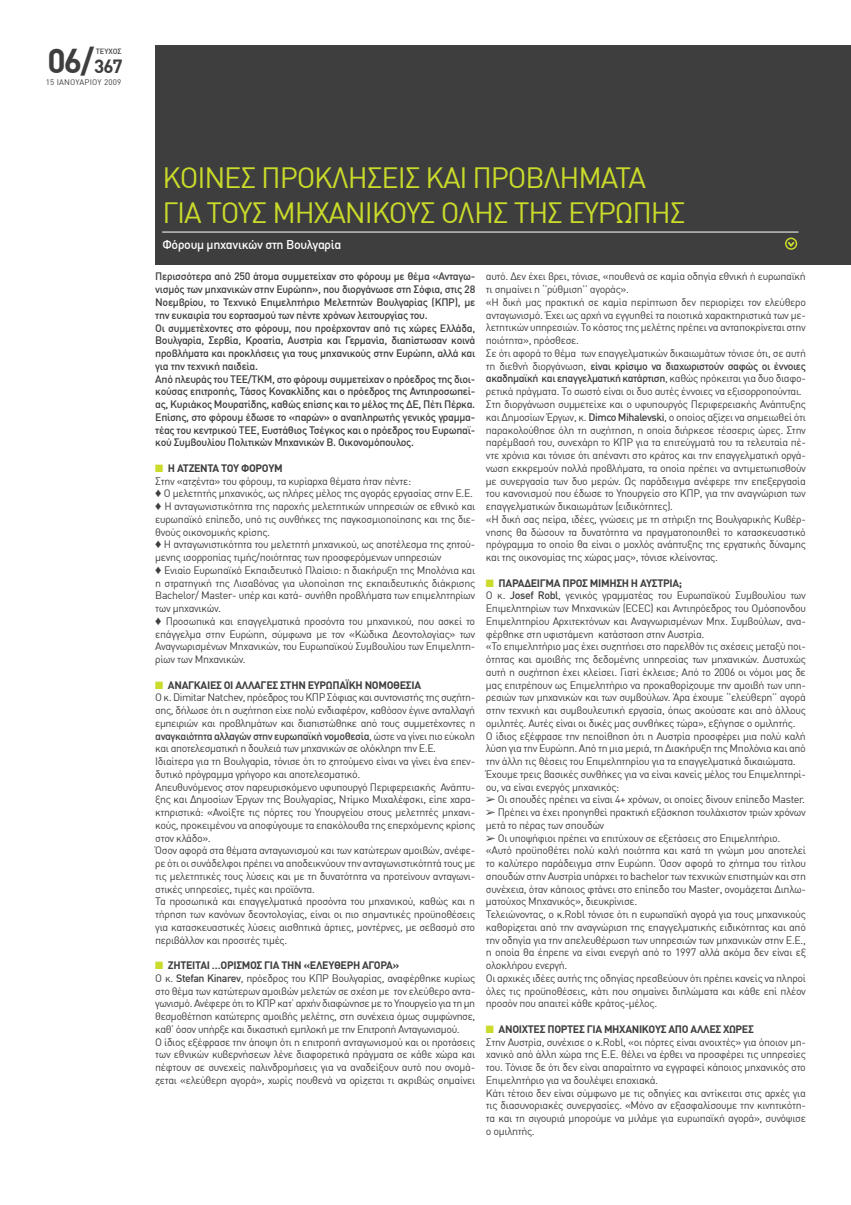
<style>
.page{position:relative;width:851px;height:1205px;background:#fff}
.page>*{position:absolute;margin:0;border:0;box-sizing:border-box;transform-origin:0 0}
.t1{font:700 33.75px "DIN Greek";color:#3e3e3f}
.t2{font:28.75px/34.5px "DIN Greek";letter-spacing:-.04em;color:#cadb2a}
.t3{font:500 12.5px "DIN Greek";letter-spacing:-.025em;color:#fff}
.t4{font:10.62px/12.8px "DIN Greek";letter-spacing:-.03em;color:#3e3e3f}
.t5{font:500 10.62px/12.8px "DIN Greek";letter-spacing:-.03em;color:#3e3e3f}
.t6{font:8px "DIN Greek";letter-spacing:.02em;color:#3e3e3f}
.t7{font:500 7.5px "DIN Greek";color:#3e3e3f}
.s1{font-size:18.75px}
.s2{color:#cadb2a}
.s3{font-weight:700}
.s4{font-weight:500}
</style>
<div class="page">
<div style="left:155px;top:45px;width:695px;height:220px;background:#3e3e3f"></div>
<hr style="left:162px;top:232px;width:636px;height:1px;background:#fff">
<svg style="left:787px;top:241px;width:7px;height:6px"></svg>
<div style="left:784px;top:238px;width:13px;height:12px;border:2px solid #cadb2a;border-radius:50%"></div>
<h1 class="t1" style="left:47px;top:41px;width:77px">06/<span class="s1">367</span></h1>
<p class="t6" style="left:46px;top:78px;width:77px">15 ΙΑΝΟΥΑΡΙΟΥ 2009</p>
<p class="t7" style="left:96px;top:47px;width:27px">ΤΕΥΧΟΣ</p>
<h2 class="t2" style="left:162px;top:161px;width:524px">ΚΟΙΝΕΣ ΠΡΟΚΛΗΣΕΙΣ ΚΑΙ ΠΡΟΒΛΗΜΑΤΑ<br>ΓΙΑ ΤΟΥΣ ΜΗΧΑΝΙΚΟΥΣ ΟΛΗΣ ΤΗΣ ΕΥΡΩΠΗΣ</h2>
<p class="t3" style="left:162px;top:237px;width:180px">Φόρουμ μηχανικών στη Βουλγαρία</p>
<p class="t5" style="left:155px;top:270px;width:321px">Περισσότερα από 250 άτομα συμμετείχαν στο φόρουμ με θέμα «Ανταγω&shy;νισμός των μηχανικών στην Ευρώπη», που διοργάνωσε στη Σόφια, στις 28<br>Νοεμβρίου, το Τεχνικό Επιμελητήριο Μελετητών Βουλγαρίας (KΠΡ), με την ευκαιρία του εορτασμού των πέντε χρόνων λειτουργίας του.<br>Οι συμμετέχοντες στο φόρουμ, που προέρχονταν από τις χώρες Ελλάδα, Βουλγαρία, Σερβία, Κροατία, Αυστρία και Γερμανία, διαπίστωσαν κοινά προβλήματα και προκλήσεις για τους μηχανικούς στην Ευρώπη, αλλά και για την τεχνική παιδεία.<br>Από πλευράς του ΤΕΕ/ΤΚΜ, στο φόρουμ συμμετείχαν ο πρόεδρος της διοι&shy;κούσας επιτροπής, Τάσος Κονακλίδης και ο πρόεδρος της Αντιπροσωπεί&shy;ας, Κυριάκος Μουρατίδης, καθώς επίσης και το μέλος της ΔΕ, Πέτι Πέρκα.<br>Επίσης, στο φόρουμ έδωσε το «παρών» ο αναπληρωτής γενικός γραμμα&shy;τέας του κεντρικού ΤΕΕ, Ευστάθιος Τσέγκος και ο πρόεδρος του Ευρωπαϊ&shy;κού Συμβουλίου Πολιτικών Μηχανικών Β. Οικονομόπουλος.</p>
<p class="t4" style="left:155px;top:462px;width:321px"><span class="s2">■</span> <span class="s3">Η ΑΤΖΕΝΤΑ ΤΟΥ ΦΟΡΟΥΜ<br></span>Στην «ατζέντα» του φόρουμ, τα κυρίαρχα θέματα ήταν πέντε:<br>♦ Ο μελετητής μηχανικός, ως πλήρες μέλος της αγοράς εργασίας στην Ε.Ε. ♦ Η ανταγωνιστικότητα της παροχής μελετητικών υπηρεσιών σε εθνικό και ευρωπαϊκό επίπεδο, υπό τις συνθήκες της παγκοσμιοποίησης και της διε&shy;θνούς οικονομικής κρίσης.<br>♦ Η ανταγωνιστικότητα του μελετητή μηχανικού, ως αποτέλεσμα της ζητού&shy;μενης ισορροπίας τιμής/ποιότητας των προσφερόμενων υπηρεσιών<br>♦ Ενιαίο Ευρωπαϊκό Εκπαιδευτικό Πλαίσιο: η διακήρυξη της Μπολόνια και η στρατηγική της Λισαβόνας για υλοποίηση της εκπαιδευτικής διάκρισης Bachelor/ Master- υπέρ και κατά- συνήθη προβλήματα των επιμελητηρίων των μηχανικών.<br>♦ Προσωπικά και επαγγελματικά προσόντα του μηχανικού, που ασκεί το επάγγελμα στην Ευρώπη, σύμφωνα με τον «Κώδικα Δεοντολογίας» των Αναγνωρισμένων Μηχανικών, του Ευρωπαϊκού Συμβουλίου των Επιμελητη&shy;ρίων των Μηχανικών.</p>
<p class="t4" style="left:155px;top:678px;width:321px"><span class="s2">■</span> <span class="s3">ΑΝΑΓΚΑΙΕΣ ΟΙ ΑΛΛΑΓΕΣ ΣΤΗΝ ΕΥΡΩΠΑΪΚΗ ΝΟΜΟΘΕΣΙΑ<br></span>Ο κ. Dimitar Natchev, πρόεδρος του ΚΠΡ Σόφιας και συντονιστής της συζήτη&shy;σης, δήλωσε ότι η συζήτηση είχε πολύ ενδιαφέρον, καθόσον έγινε ανταλλαγή εμπειριών και προβλημάτων και διαπιστώθηκε από τους συμμετέχοντες η <span class="s4">αναγκαιότητα αλλαγών στην ευρωπαϊκή νομοθεσία</span>, ώστε να γίνει πιο εύκολη και αποτελεσματική η δουλειά των μηχανικών σε ολόκληρη την Ε.Ε.<br>Ιδιαίτερα για τη Βουλγαρία, τόνισε ότι το ζητούμενο είναι να γίνει ένα επεν&shy;δυτικό πρόγραμμα γρήγορο και αποτελεσματικό.<br>Απευθυνόμενος στον παρευρισκόμενο υφυπουργό Περιφερειακής Ανάπτυ&shy;ξης και Δημοσίων Έργων της Βουλγαρίας, Ντίμκο Μιχαλέφσκι, είπε χαρα&shy;κτηριστικά: «Ανοίξτε τις πόρτες του Υπουργείου στους μελετητές μηχανι&shy;κούς, προκειμένου να αποφύγουμε τα επακόλουθα της επερχόμενης κρίσης στον κλάδο».<br>Όσον αφορά στα θέματα ανταγωνισμού και των κατώτερων αμοιβών, ανέφε&shy;ρε ότι οι συνάδελφοι πρέπει να αποδεικνύουν την ανταγωνιστικότητά τους με τις μελετητικές τους λύσεις και με τη δυνατότητα να προτείνουν ανταγωνι&shy;στικές υπηρεσίες, τιμές και προϊόντα.<br>Τα προσωπικά και επαγγελματικά προσόντα του μηχανικού, καθώς και η τήρηση των κανόνων δεοντολογίας, είναι οι πιο σημαντικές προϋποθέσεις για κατασκευαστικές λύσεις αισθητικά άρτιες, μοντέρνες, με σεβασμό στο περιβάλλον και προσιτές τιμές.</p>
<p class="t4" style="left:155px;top:959px;width:321px"><span class="s2">■</span> <span class="s3">ΖΗΤΕΙΤΑΙ …ΟΡΙΣΜΟΣ ΓΙΑ ΤΗΝ «ΕΛΕΥΘΕΡΗ ΑΓΟΡΑ»<br></span>Ο κ. <span class="s4">Stefan Kinarev</span>, πρόεδρος του ΚΠΡ Βουλγαρίας, αναφέρθηκε κυρίως στο θέμα των κατώτερων αμοιβών μελετών σε σχέση με τον ελεύθερο αντα&shy;γωνισμό. Ανέφερε ότι το ΚΠΡ κατ΄ αρχήν διαφώνησε με το Υπουργείο για τη μη θεσμοθέτηση κατώτερης αμοιβής μελέτης, στη συνέχεια όμως συμφώνησε, καθ’ όσον υπήρξε και δικαστική εμπλοκή με την Επιτροπή Ανταγωνισμού.<br>Ο ίδιος εξέφρασε την άποψη ότι η επιτροπή ανταγωνισμού και οι προτάσεις των εθνικών κυβερνήσεων λένε διαφορετικά πράγματα σε κάθε χώρα και πέφτουν σε συνεχείς παλινδρομήσεις για να αναδείξουν αυτό που ονομά&shy;ζεται «ελεύθερη αγορά», χωρίς πουθενά να ορίζεται τι ακριβώς σημαίνει</p>
<p class="t4" style="left:486px;top:270px;width:321px">αυτό. Δεν έχει βρει, τόνισε, «πουθενά σε καμία οδηγία εθνική ή ευρωπαϊκή τι σημαίνει η ‘’ρύθμιση’’ αγοράς».<br>«Η δική μας πρακτική σε καμία περίπτωση δεν περιορίζει τον ελεύθερο ανταγωνισμό. Έχει ως αρχή να εγγυηθεί τα ποιοτικά χαρακτηριστικά των με&shy;λετητικών υπηρεσιών. Το κόστος της μελέτης πρέπει να ανταποκρίνεται στην ποιότητα», πρόσθεσε.<br>Σε ότι αφορά το θέμα των επαγγελματικών δικαιωμάτων τόνισε ότι, σε αυτή τη διεθνή διοργάνωση, <span class="s4">είναι κρίσιμο να διαχωριστούν σαφώς οι έννοιες ακαδημαϊκή και επαγγελματική κατάρτιση</span>, καθώς πρόκειται για δυο διαφο&shy;ρετικά πράγματα. Το σωστό είναι οι δυο αυτές έννοιες να εξισορροπούνται.<br>Στη διοργάνωση συμμετείχε και ο υφυπουργός Περιφερειακής Ανάπτυξης και Δημοσίων Έργων, κ. <span class="s4">Dimco Mihalevski</span>, ο οποίος αξίζει να σημειωθεί ότι παρακολούθησε όλη τη συζήτηση, η οποία διήρκεσε τέσσερις ώρες. Στην παρέμβασή του, συνεχάρη το ΚΠΡ για τα επιτεύγματά του τα τελευταία πέ&shy;ντε χρόνια και τόνισε ότι απέναντι στο κράτος και την επαγγελματική οργά&shy;νωση εκκρεμούν πολλά προβλήματα, τα οποία πρέπει να αντιμετωπισθούν με συνεργασία των δυο μερών. Ως παράδειγμα ανέφερε την επεξεργασία του κανονισμού που έδωσε το Υπουργείο στο ΚΠΡ, για την αναγνώριση των επαγγελματικών δικαιωμάτων (ειδικότητες).<br>«Η δική σας πείρα, ιδέες, γνώσεις με τη στήριξη της Βουλγαρικής Κυβέρ&shy;νησης θα δώσουν τα δυνατότητα να πραγματοποιηθεί το κατασκευαστικό πρόγραμμα το οπoίο θα είναι ο μοχλός ανάπτυξης της εργατικής δύναμης και της οικονομίας της χώρας μας», τόνισε κλείνοντας.</p>
<p class="t4" style="left:486px;top:576px;width:321px"><span class="s2">■</span> <span class="s3">ΠΑΡΑΔΕΙΓΜΑ ΠΡΟΣ ΜΙΜΗΣΗ Η ΑΥΣΤΡΙΑ;<br></span>Ο κ. <span class="s4">Josef Robl</span>, γενικός γραμματέας του Ευρωπαϊκού Συμβουλίου των Επιμελητηρίων των Μηχανικών (ECEC) και Αντιπρόεδρος του Ομόσπονδου Επιμελητηρίου Αρχιτεκτόνων και Αναγνωρισμένων Μηχ. Συμβούλων, ανα&shy;φέρθηκε στη υφιστάμενη κατάσταση στην Αυστρία.<br>«Το επιμελητήριο μας έχει συζητήσει στο παρελθόν τις σχέσεις μεταξύ ποι&shy;ότητας και αμοιβής της δεδομένης υπηρεσίας των μηχανικών. Δυστυχώς αυτή η συζήτηση έχει κλείσει. Γιατί έκλεισε; Από το 2006 οι νόμοι μας δε μας επιτρέπουν ως Επιμελητήριο να προκαθορίζουμε την αμοιβή των υπη&shy;ρεσιών των μηχανικών και των συμβούλων. Άρα έχουμε ‘’ελεύθερη’’ αγορά στην τεχνική και συμβουλευτική εργασία, όπως ακούσατε και από άλλους ομιλητές. Αυτές είναι οι δικές μας συνθήκες τώρα», εξήγησε ο ομιλητής.<br>Ο ίδιος εξέφρασε την πεποίθηση ότι η Αυστρία προσφέρει μια πολύ καλή λύση για την Ευρώπη. Από τη μια μεριά, τη Διακήρυξη της Μπολόνια και από την άλλη τις θέσεις του Επιμελητηρίου για τα επαγγελματικά δικαιώματα.<br>Έχουμε τρεις βασικές συνθήκες για να είναι κανείς μέλος του Επιμελητηρί&shy;ου, να είναι ενεργός μηχανικός:</p>
<p class="t4" style="left:486px;top:793px;width:320px">➢ Οι σπουδές πρέπει να είναι 4+ χρόνων, οι οποίες δίνουν επίπεδο Master.</p>
<p class="t4" style="left:486px;top:806px;width:321px">➢ Πρέπει να έχει προηγηθεί πρακτική εξάσκηση τουλάχιστον τριών χρόνων μετά το πέρας των σπουδών</p>
<p class="t4" style="left:486px;top:831px;width:321px">➢ Οι υποψήφιοι πρέπει να επιτύχουν σε εξετάσεις στο Επιμελητήριο. «Αυτό προϋποθέτει πολύ καλή ποιότητα και κατά τη γνώμη μου αποτελεί το καλύτερο παράδειγμα στην Ευρώπη. Όσον αφορά το ζήτημα του τίτλου σπουδών στην Αυστρία υπάρχει το bachelor των τεχνικών επιστημών και στη συνέχεια, όταν κάποιος φτάνει στο επίπεδο του Master, ονομάζεται Διπλω&shy;ματούχος Μηχανικός», διευκρίνισε.<br>Τελειώνοντας, ο κ.Robl τόνισε ότι η ευρωπαϊκή αγορά για τους μηχανικούς καθορίζεται από την αναγνώριση της επαγγελματικής ειδικότητας και από την οδηγία για την απελευθέρωση των υπηρεσιών των μηχανικών στην Ε.Ε., η οποία θα έπρεπε να είναι ενεργή από το 1997 αλλά ακόμα δεν είναι εξ ολοκλήρου ενεργή.<br>Οι αρχικές ιδέες αυτής της οδηγίας πρεσβεύουν ότι πρέπει κανείς να πληροί όλες τις προϋποθέσεις, κάτι που σημαίνει διπλώματα και κάθε επί πλέον προσόν που απαιτεί κάθε κράτος-μέλος.</p>
<p class="t4" style="left:486px;top:1023px;width:321px"><span class="s2">■</span> <span class="s3">ΑΝΟΙΧΤΕΣ ΠΟΡΤΕΣ ΓΙΑ ΜΗΧΑΝΙΚΟΥΣ ΑΠΟ ΑΛΛΕΣ ΧΩΡΕΣ<br></span>Στην Αυστρία, συνέχισε ο κ.Robl, «οι πόρτες είναι ανοιχτές» για όποιον μη&shy;χανικό από άλλη χώρα της Ε.Ε. θέλει να έρθει να προσφέρει τις υπηρεσίες του. Τόνισε δε ότι δεν είναι απαραίτητο να εγγραφεί κάποιος μηχανικός στο Επιμελητήριο για να δουλέψει εποχιακά.<br>Κάτι τέτοιο δεν είναι σύμφωνο με τις οδηγίες και αντίκειται στις αρχές για τις διασυνοριακές συνεργασίες. «Μόνο αν εξασφαλίσουμε την κινητικότη&shy;τα και τη σιγουριά μπορούμε να μιλάμε για ευρωπαϊκή αγορά», συνόψισε ο ομιλητής.</p>
</div>
